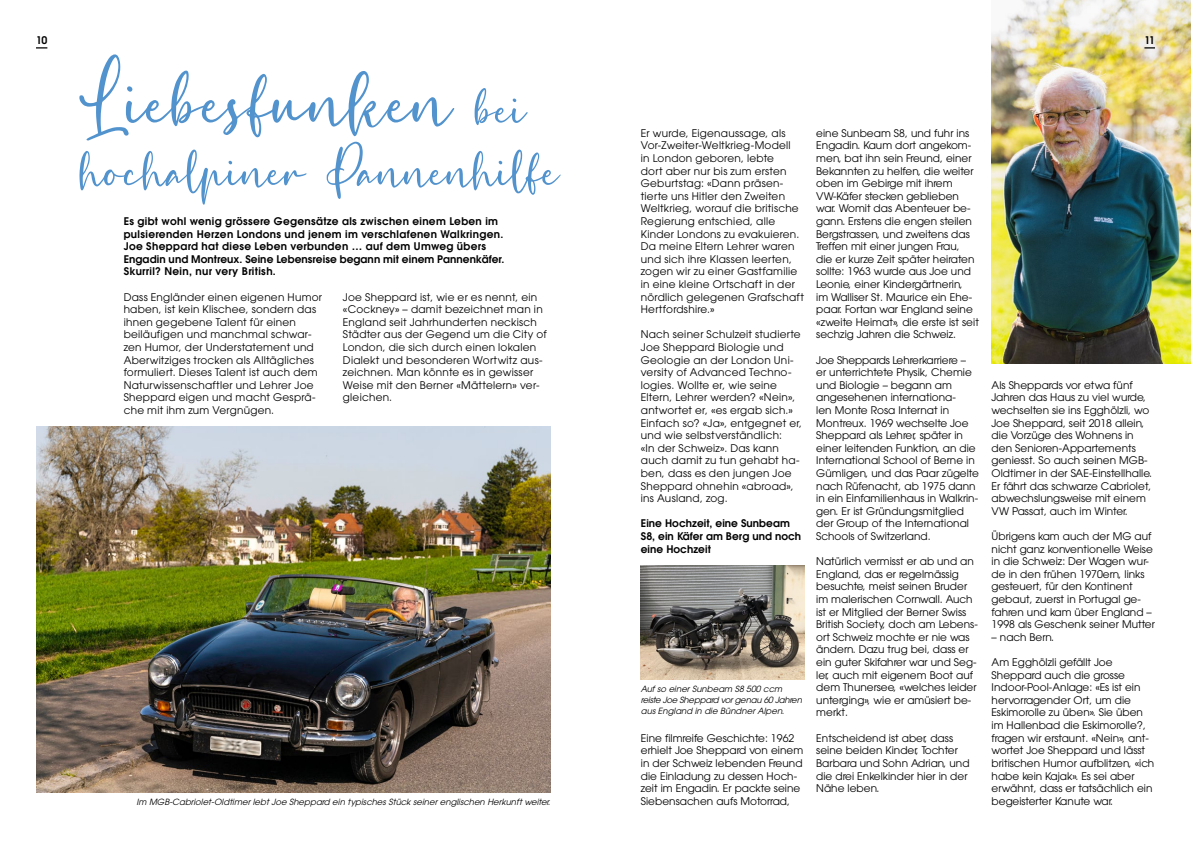
<style>
.page{position:relative;width:1191px;height:842px;background:#fff}
.page>*{position:absolute;margin:0;border:0;box-sizing:border-box;transform-origin:0 0}
.t1{font:113.2px "Mallorist";color:#5293ce}
.t2{font:75.4px "Mallorist";color:#5293ce}
.t3{font:10.5px/12.6px "Avant Garde LTCE";letter-spacing:.005em;color:#000}
.t4{font:10.5px/12.6px "Avant Garde LTCE";letter-spacing:.025em;color:#000}
.t5{font:600 10.5px/12.6px "Avant Garde LTCE";letter-spacing:.025em;color:#000}
.t6{font:600 10.5px/12.6px "Avant Garde LTCE";letter-spacing:.005em;color:#000}
.t7{font:italic 8.5px/11px "Avant Garde LTCE";letter-spacing:.01em;color:#000}
.s1{font-size:75.4px}
</style>
<div class="page">
<img style="left:991px;top:0;width:200px;height:364px">
<svg style="left:36px;top:47px;width:11px;height:2px"></svg>
<img style="left:36px;top:427px;width:514px;height:365px">
<svg style="left:1144px;top:47px;width:11px;height:2px"></svg>
<img style="left:641px;top:566px;width:163px;height:113px">
<p class="t5" style="left:36px;top:34px;width:13px">10</p>
<h1 class="t1" style="left:79px;top:36px;width:448px">Liebesfunken <span class="s1">bei</span></h1>
<h2 class="t2" style="left:79px;top:127px;width:481px">hochalpiner Pannenhilfe</h2>
<p class="t5" style="left:124px;top:215px;width:382px">Es gibt wohl wenig grössere Gegensätze als zwischen einem Leben im pulsierenden Herzen Londons und jenem im verschlafenen Walkringen.<br>Joe Sheppard hat diese Leben verbunden … auf dem Umweg übers Engadin und Montreux. Seine Lebensreise begann mit einem Pannenkäfer.<br>Skurril? Nein, nur very British.</p>
<p class="t4" style="left:124px;top:290px;width:200px">Dass Engländer einen eigenen Humor haben, ist kein Klischee, sondern das ihnen gegebene Talent für einen beiläufigen und manchmal schwar&shy;zen Humor, der Understatement und Aberwitziges trocken als Alltägliches formuliert. Dieses Talent ist auch dem Naturwissenschaftler und Lehrer Joe Sheppard eigen und macht Gesprä&shy;che mit ihm zum Vergnügen.</p>
<p class="t3" style="left:343px;top:290px;width:205px">Joe Sheppard ist, wie er es nennt, ein «Cockney» – damit bezeichnet man in England seit Jahrhunderten neckisch Städter aus der Gegend um die City of London, die sich durch einen lokalen Dialekt und besonderen Wortwitz aus&shy;zeichnen. Man könnte es in gewisser Weise mit den Berner «Mättelern» ver&shy;gleichen.</p>
<p class="t7" style="left:136px;top:796px;width:415px">Im MGB-Cabriolet-Oldtimer lebt Joe Sheppard ein typisches Stück seiner englischen Herkunft weiter.</p>
<p class="t5" style="left:1144px;top:34px;width:12px">11</p>
<p class="t3" style="left:641px;top:127px;width:165px">Er wurde, Eigenaussage, als<br>Vor-Zweiter-Weltkrieg-Modell<br>in London geboren, lebte<br>dort aber nur bis zum ersten<br>Geburtstag: «Dann präsen&shy;tierte uns Hitler den Zweiten<br>Weltkrieg, worauf die britische<br>Regierung entschied, alle<br>Kinder Londons zu evakuieren.<br>Da meine Eltern Lehrer waren und sich ihre Klassen leerten, zogen wir zu einer Gastfamilie in eine kleine Ortschaft in der nördlich gelegenen Grafschaft<br>Hertfordshire.»</p>
<p class="t3" style="left:641px;top:328px;width:163px">Nach seiner Schulzeit studierte<br>Joe Sheppard Biologie und<br>Geologie an der London Uni&shy;versity of Advanced Techno&shy;logies. Wollte er, wie seine<br>Eltern, Lehrer werden? «Nein», antwortet er, «es ergab sich.»<br>Einfach so? «Ja», entgegnet er, und wie selbstverständlich:<br>«In der Schweiz». Das kann auch damit zu tun gehabt ha&shy;ben, dass es den jungen Joe<br>Sheppard ohnehin «abroad», ins Ausland, zog.</p>
<p class="t6" style="left:641px;top:517px;width:162px">Eine Hochzeit, eine Sunbeam<br>S8, ein Käfer am Berg und noch eine Hochzeit</p>
<p class="t7" style="left:641px;top:683px;width:162px">Auf so einer Sunbeam S8 500 ccm reiste Joe Sheppard vor genau 60 Jahren aus England in die Bündner Alpen.</p>
<p class="t3" style="left:641px;top:731px;width:164px">Eine filmreife Geschichte: 1962 erhielt Joe Sheppard von einem in der Schweiz lebenden Freund die Einladung zu dessen Hoch&shy;zeit im Engadin. Er packte seine<br>Siebensachen aufs Motorrad,</p>
<p class="t3" style="left:816px;top:127px;width:164px">eine Sunbeam S8, und fuhr ins<br>Engadin. Kaum dort angekom&shy;men, bat ihn sein Freund, einer<br>Bekannten zu helfen, die weiter oben im Gebirge mit ihrem<br>VW-Käfer stecken geblieben war. Womit das Abenteuer be&shy;gann. Erstens die engen steilen<br>Bergstrassen, und zweitens das<br>Treffen mit einer jungen Frau,<br>die er kurze Zeit später heiraten sollte: 1963 wurde aus Joe und<br>Leonie, einer Kindergärtnerin,<br>im Walliser St. Maurice ein Ehe&shy;paar. Fortan war England seine «zweite Heimat», die erste ist seit sechzig Jahren die Schweiz.</p>
<p class="t3" style="left:816px;top:353px;width:164px">Joe Sheppards Lehrerkarriere –<br>er unterrichtete Physik, Chemie und Biologie – begann am angesehenen internationa-<br>len Monte Rosa Internat in<br>Montreux. 1969 wechselte Joe<br>Sheppard als Lehrer, später in einer leitenden Funktion, an die<br>International School of Berne in<br>Gümligen, und das Paar zügelte nach Rüfenacht, ab 1975 dann in ein Einfamilienhaus in Walkrin&shy;gen. Er ist Gründungsmitglied der Group of the International<br>Schools of Switzerland.</p>
<p class="t3" style="left:816px;top:555px;width:163px">Natürlich vermisst er ab und an<br>England, das er regelmässig besuchte, meist seinen Bruder im malerischen Cornwall. Auch ist er Mitglied der Berner Swiss<br>British Society, doch am Lebens&shy;ort Schweiz mochte er nie was ändern. Dazu trug bei, dass er ein guter Skifahrer war und Seg&shy;ler, auch mit eigenem Boot auf dem Thunersee, «welches leider unterging», wie er amüsiert be&shy;merkt.</p>
<p class="t3" style="left:816px;top:731px;width:155px">Entscheidend ist aber, dass seine beiden Kinder, Tochter<br>Barbara und Sohn Adrian, und die drei Enkelkinder hier in der<br>Nähe leben.</p>
<p class="t3" style="left:991px;top:379px;width:162px">Als Sheppards vor etwa fünf<br>Jahren das Haus zu viel wurde, wechselten sie ins Egghölzli, wo<br>Joe Sheppard, seit 2018 allein, die Vorzüge des Wohnens in den Senioren-Appartements geniesst. So auch seinen MGB-<br>Oldtimer in der SAE-Einstellhalle.<br>Er fährt das schwarze Cabriolet, abwechslungsweise mit einem<br>VW Passat, auch im Winter.</p>
<p class="t3" style="left:991px;top:530px;width:165px">Übrigens kam auch der MG auf nicht ganz konventionelle Weise in die Schweiz: Der Wagen wur&shy;de in den frühen 1970ern, links gesteuert, für den Kontinent gebaut, zuerst in Portugal ge&shy;fahren und kam über England –<br>1998 als Geschenk seiner Mutter</p>
<p class="t3" style="left:991px;top:631px;width:64px">– nach Bern.</p>
<p class="t3" style="left:991px;top:656px;width:164px">Am Egghölzli gefällt Joe<br>Sheppard auch die grosse<br>Indoor-Pool-Anlage: «Es ist ein hervorragender Ort, um die<br>Eskimorolle zu üben». Sie üben im Hallenbad die Eskimorolle?, fragen wir erstaunt. «Nein», ant&shy;wortet Joe Sheppard und lässt britischen Humor aufblitzen, «ich habe kein Kajak». Es sei aber erwähnt, dass er tatsächlich ein begeisterter Kanute war.</p>
</div>
